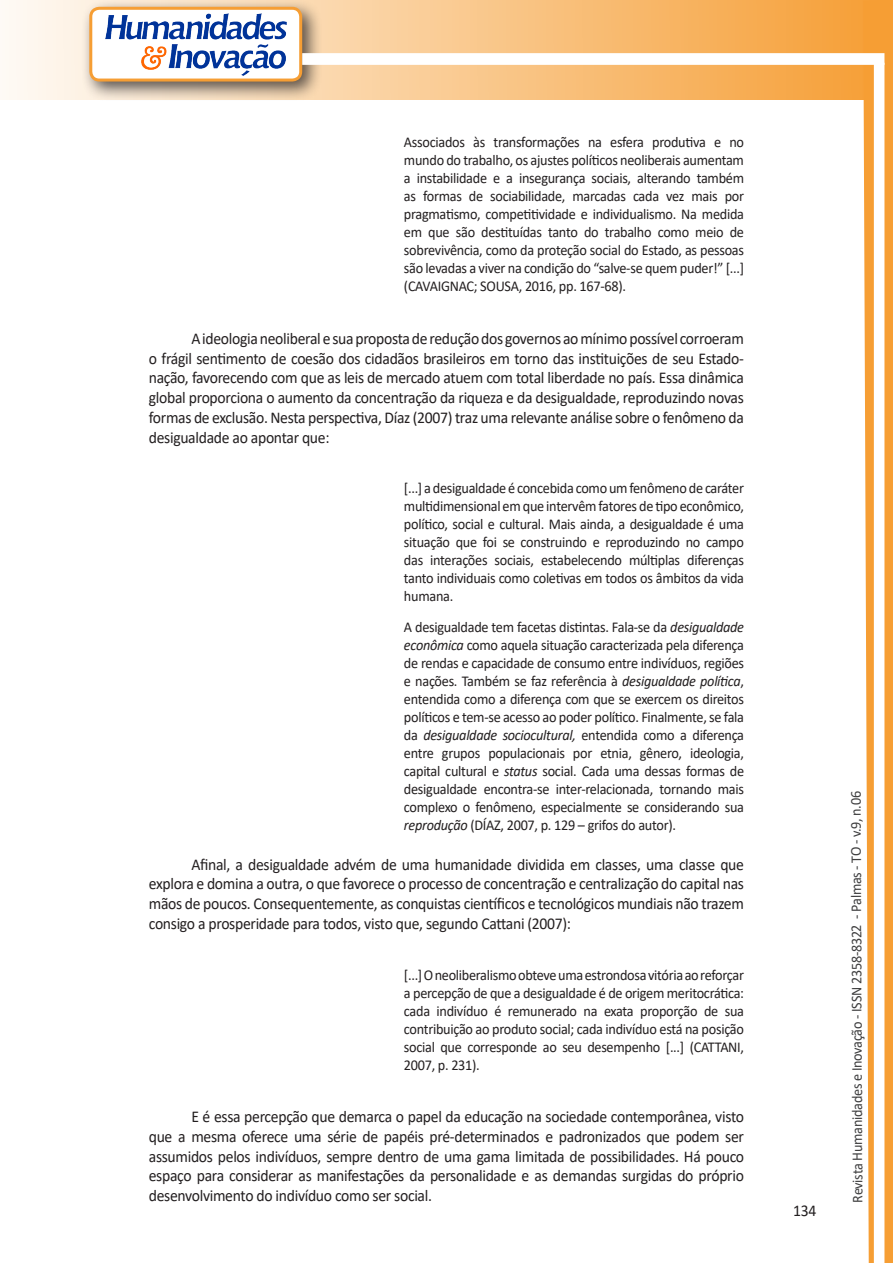
<style>
.page{position:relative;width:893px;height:1263px;background:#fff}
.page>*{position:absolute;margin:0;border:0;box-sizing:border-box;transform-origin:0 0}
.texto{font:16.5px/19.8px "Calibri";letter-spacing:-.02em;color:#231f20;text-align:justify;scale:.95 1}
.citacao{font:15px/18px "Calibri";letter-spacing:-.02em;color:#231f20;text-align:justify;scale:.95 1}
.t1{font:15px "Calibri";letter-spacing:-.025em;color:#3e3e3f;scale:.95 1}
.s1{font-style:italic}
</style>
<div class="page">
<svg style="left:5px;top:0;width:858px;height:100px;background:#f9c484"></svg>
<div style="left:81px;top:0;width:241px;height:102px;background:#231f20;opacity:.75"></div>
<div style="left:91px;top:8px;width:210px;height:72px;background:#fff;border-radius:9px"></div>
<div style="left:89px;top:7px;width:213px;height:75px;border:3px solid #f69e34;border-radius:9px"></div>
<div style="left:302px;top:53px;width:582px;height:12px;background:#fff;border:2px solid #fff"></div>
<svg style="left:863px;top:0;width:30px;height:1263px"></svg>
<img style="left:105px;top:13px;width:181px;height:62px">
<p class="citacao" style="left:404px;top:133px;width:360px">Associados às transformações na esfera produtiva e no mundo do trabalho, os ajustes políticos neoliberais aumentam a instabilidade e a insegurança sociais, alterando também as formas de sociabilidade, marcadas cada vez mais por pragmatismo, competitividade e individualismo. Na medida em que são destituídas tanto do trabalho como meio de sobrevivência, como da proteção social do Estado, as pessoas são levadas a viver na condição do “salve-se quem puder!” [...] (CAVAIGNAC; SOUSA, 2016, pp. 167-68).</p>
<p class="texto" style="left:149px;top:328px;width:628px;text-indent:43px">A ideologia neoliberal e sua proposta de redução dos governos ao mínimo possível corroeram o frágil sentimento de coesão dos cidadãos brasileiros em torno das instituições de seu Estado&shy;nação, favorecendo com que as leis de mercado atuem com total liberdade no país. Essa dinâmica global proporciona o aumento da concentração da riqueza e da desigualdade, reproduzindo novas formas de exclusão. Nesta perspectiva, Díaz (2007) traz uma relevante análise sobre o fenômeno da desigualdade ao apontar que:</p>
<p class="citacao" style="left:404px;top:479px;width:359px">[...] a desigualdade é concebida como um fenômeno de caráter multidimensional em que intervêm fatores de tipo econômico, político, social e cultural. Mais ainda, a desigualdade é uma situação que foi se construindo e reproduzindo no campo das interações sociais, estabelecendo múltiplas diferenças tanto individuais como coletivas em todos os âmbitos da vida humana.</p>
<p class="citacao" style="left:404px;top:618px;width:360px">A desigualdade tem facetas distintas. Fala-se da <span class="s1">desigualdade econômica</span> como aquela situação caracterizada pela diferença de rendas e capacidade de consumo entre indivíduos, regiões e nações. Também se faz referência à <span class="s1">desigualdade política</span>, entendida como a diferença com que se exercem os direitos políticos e tem-se acesso ao poder político. Finalmente, se fala da <span class="s1">desigualdade sociocultural,</span> entendida como a diferença entre grupos populacionais por etnia, gênero, ideologia, capital cultural e <span class="s1">status</span> social. Cada uma dessas formas de desigualdade encontra-se inter-relacionada, tornando mais complexo o fenômeno, especialmente se considerando sua <span class="s1">reprodução</span> (DÍAZ, 2007, p. 129 – grifos do autor).</p>
<p class="texto" style="left:149px;top:854px;width:628px;text-indent:43px">Afinal, a desigualdade advém de uma humanidade dividida em classes, uma classe que explora e domina a outra, o que favorece o processo de concentração e centralização do capital nas mãos de poucos. Consequentemente, as conquistas científicos e tecnológicos mundiais não trazem consigo a prosperidade para todos, visto que, segundo Cattani (2007):</p>
<p class="citacao" style="left:404px;top:965px;width:360px">[...] O neoliberalismo obteve uma estrondosa vitória ao reforçar a percepção de que a desigualdade é de origem meritocrática: cada indivíduo é remunerado na exata proporção de sua contribuição ao produto social; cada indivíduo está na posição social que corresponde ao seu desempenho [...] (CATTANI, 2007, p. 231).</p>
<p class="texto" style="left:149px;top:1106px;width:628px;text-indent:43px">E é essa percepção que demarca o papel da educação na sociedade contemporânea, visto que a mesma oferece uma série de papéis pré-determinados e padronizados que podem ser assumidos pelos indivíduos, sempre dentro de uma gama limitada de possibilidades. Há pouco espaço para considerar as manifestações da personalidade e as demandas surgidas do próprio desenvolvimento do indivíduo como ser social.</p>
<p class="texto" style="left:793px;top:1200px;width:26px">134</p>
<p class="t1" style="left:846px;top:1203px;width:435px;rotate:-90deg">Revista Humanidades e Inovação - ISSN 2358-8322 - Palmas - TO - v.9, n.06</p>
</div>
